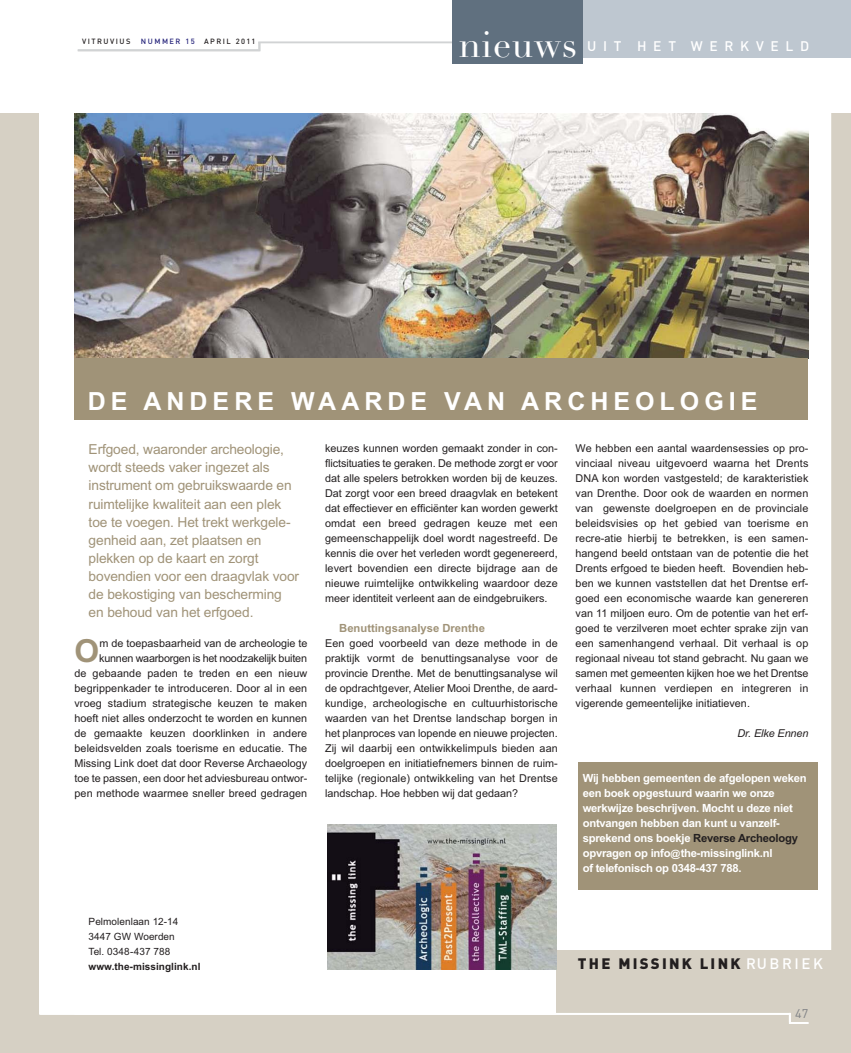
<style>
.page{position:relative;width:851px;height:1053px;background:#fff}
.page>*{position:absolute;margin:0;border:0;box-sizing:border-box;transform-origin:0 0}
.t1{font:36.25px "Didot";letter-spacing:.02em;color:#fff}
.t2{font:700 31.75px "Arial";color:#a09378}
.t3{font:700 25px "Arial";letter-spacing:.2em;color:#fff}
.t4{font:900 15px "DIN";letter-spacing:.15em;color:#231f20}
.t5{font:13.75px/18.1px "Arial";letter-spacing:-.01em;color:#a09378}
.t6{font:500 13.75px "DIN";letter-spacing:.49em;color:#fff}
.t7{font:12.5px "DIN";color:#808285}
.t8{font:700 11.25px/15px "Arial";letter-spacing:-.02em;color:#fff}
.t9{font:700 11.25px "Arial";color:#a09378}
.t10{font:10.75px/15px "Arial";color:#231f20;text-align:justify}
.t11{font:italic 10.75px "Arial";letter-spacing:-.01em;color:#231f20}
.t12{font:10px/15px "Arial";letter-spacing:.005em;color:#231f20}
.t13{font:700 10px "Arial";letter-spacing:.005em;color:#231f20}
.t14{font:500 7.5px "DIN";letter-spacing:.2em;color:#231f20}
.s1{color:#26247b}
.s2{color:#231f20}
.s3{font-size:10px}
.s4{font-weight:500;color:#fff}
</style>
<div class="page">
<div style="left:0;top:113px;width:850px;height:939px;background:#d6d0c4"></div>
<div style="left:39px;top:113px;width:792px;height:902px;background:#fff"></div>
<div style="left:578px;top:761px;width:239px;height:128px;background:#a09378"></div>
<div style="left:556px;top:950px;width:294px;height:102px;background:#d6d0c4"></div>
<hr style="left:258px;top:41px;width:553px;height:2px;background:#d1d3d4">
<svg style="left:258px;top:43px;width:2px;height:8px"></svg>
<hr style="left:78px;top:49px;width:180px;height:2px;background:#d1d3d4">
<div style="left:562px;top:0;width:288px;height:57px;background:#bec7d0"></div>
<div style="left:452px;top:0;width:130px;height:63px;background:#60707f"></div>
<hr style="left:40px;top:1012px;width:749px;height:2px;background:#fff">
<hr style="left:788px;top:1021px;width:20px;height:2px;background:#fff">
<img style="left:327px;top:824px;width:229px;height:145px">
<img style="left:74px;top:113px;width:734px;height:245px">
<div style="left:74px;top:358px;width:734px;height:62px;background:#a09378"></div>
<p class="t14" style="left:82px;top:39px;width:50px">VITRUVIUS</p>
<p class="t14" style="left:141px;top:39px;width:116px"><span class="s1">NUMMER 15</span> APRIL 2011</p>
<h1 class="t1" style="left:458px;top:23px;width:120px">nieuws</h1>
<p class="t6" style="left:587px;top:41px;width:224px">UIT HET WERKVELD</p>
<h3 class="t3" style="left:88px;top:392px;width:671px">DE ANDERE WAARDE VAN ARCHEOLOGIE</h3>
<p class="t5" style="left:89px;top:441px;width:212px">Erfgoed, waaronder archeologie, wordt steeds vaker ingezet als instrument om gebruikswaarde en ruimtelijke kwaliteit aan een plek toe te voegen. Het trekt werkgele&shy;genheid aan, zet plaatsen en plekken op de kaart en zorgt bovendien voor een draagvlak voor de bekostiging van bescherming en behoud van het erfgoed.</p>
<h2 class="t2" style="left:74px;top:639px;width:26px">O</h2>
<p class="t10" style="left:325px;top:442px;width:234px">keuzes kunnen worden gemaakt zonder in con&shy;flictsituaties te geraken. De methode zorgt er voor dat alle spelers betrokken worden bij de keuzes.<br>Dat zorgt voor een breed draagvlak en betekent dat effectiever en efficiënter kan worden gewerkt omdat een breed gedragen keuze met een gemeenschappelijk doel wordt nagestreefd. De kennis die over het verleden wordt gegenereerd, levert bovendien een directe bijdrage aan de nieuwe ruimtelijke ontwikkeling waardoor deze meer identiteit verleent aan de eindgebruikers.</p>
<p class="t9" style="left:339px;top:624px;width:147px">Benuttingsanalyse Drenthe</p>
<p class="t10" style="left:325px;top:637px;width:234px">Een goed voorbeeld van deze methode in de praktijk vormt de benuttingsanalyse voor de provincie Drenthe. Met de benuttingsanalyse wil de opdrachtgever, Atelier Mooi Drenthe, de aard&shy;kundige, archeologische en cultuurhistorische waarden van het Drentse landschap borgen in het planproces van lopende en nieuwe projecten.<br>Zij wil daarbij een ontwikkelimpuls bieden aan doelgroepen en initiatiefnemers binnen de ruim&shy;telijke (regionale) ontwikkeling van het Drentse landschap. Hoe hebben wij dat gedaan?</p>
<p class="t10" style="left:575px;top:442px;width:234px">We hebben een aantal waardensessies op pro&shy;vinciaal niveau uitgevoerd waarna het Drents DNA kon worden vastgesteld; de karakteristiek van Drenthe. Door ook de waarden en normen van gewenste doelgroepen en de provinciale beleidsvisies op het gebied van toerisme en recre -atie hierbij te betrekken, is een samen - hangend beeld ontstaan van de potentie die het Drents erfgoed te bieden heeft. Bovendien heb&shy;ben we kunnen vaststellen dat het Drentse erf&shy;goed een economische waarde kan genereren van 11 miljoen euro. Om de potentie van het erf&shy;goed te verzilveren moet echter sprake zijn van een samenhangend verhaal. Dit verhaal is op regionaal niveau tot stand gebracht. Nu gaan we samen met gemeenten kijken hoe we het Drentse verhaal kunnen verdiepen en integreren in vigerende gemeentelijke initiatieven.</p>
<p class="t11" style="left:737px;top:727px;width:72px">Dr. Elke Ennen</p>
<p class="t8" style="left:582px;top:771px;width:225px">Wij hebben gemeenten de afgelopen weken een boek opgestuurd waarin we onze werkwijze beschrijven. Mocht u deze niet ontvangen hebben dan kunt u vanzelf&shy;sprekend ons boekje <span class="s2">Reverse Archeology </span>opvragen op info<span class="s3">@</span>the-missinglink.nl<br>of telefonisch op 0348-437 788.</p>
<p class="t10" style="left:74px;top:637px;width:234px;text-align:right">m de toepasbaarheid van de archeologie te kunnen waarborgen is het noodzakelijk buiten<br>de gebaande paden te treden en een nieuw begrippenkader te introduceren. Door al in een vroeg stadium strategische keuzen te maken hoeft niet alles onderzocht te worden en kunnen de gemaakte keuzen doorklinken in andere beleidsvelden zoals toerisme en educatie. The Missing Link doet dat door Reverse Archaeology toe te passen, een door het adviesbureau ontwor&shy;pen methode waarmee sneller breed gedragen</p>
<p class="t12" style="left:89px;top:914px;width:91px">Pelmolenlaan 12-14<br>3447 GW Woerden<br>Tel. 0348-437 788</p>
<p class="t13" style="left:89px;top:962px;width:113px">www.the-missinglink.nl</p>
<h3 class="t4" style="left:578px;top:957px;width:246px">THE MISSINK LINK <span class="s4">RUBRIEK</span></h3>
<p class="t7" style="left:795px;top:1008px;width:15px">47</p>
</div>
